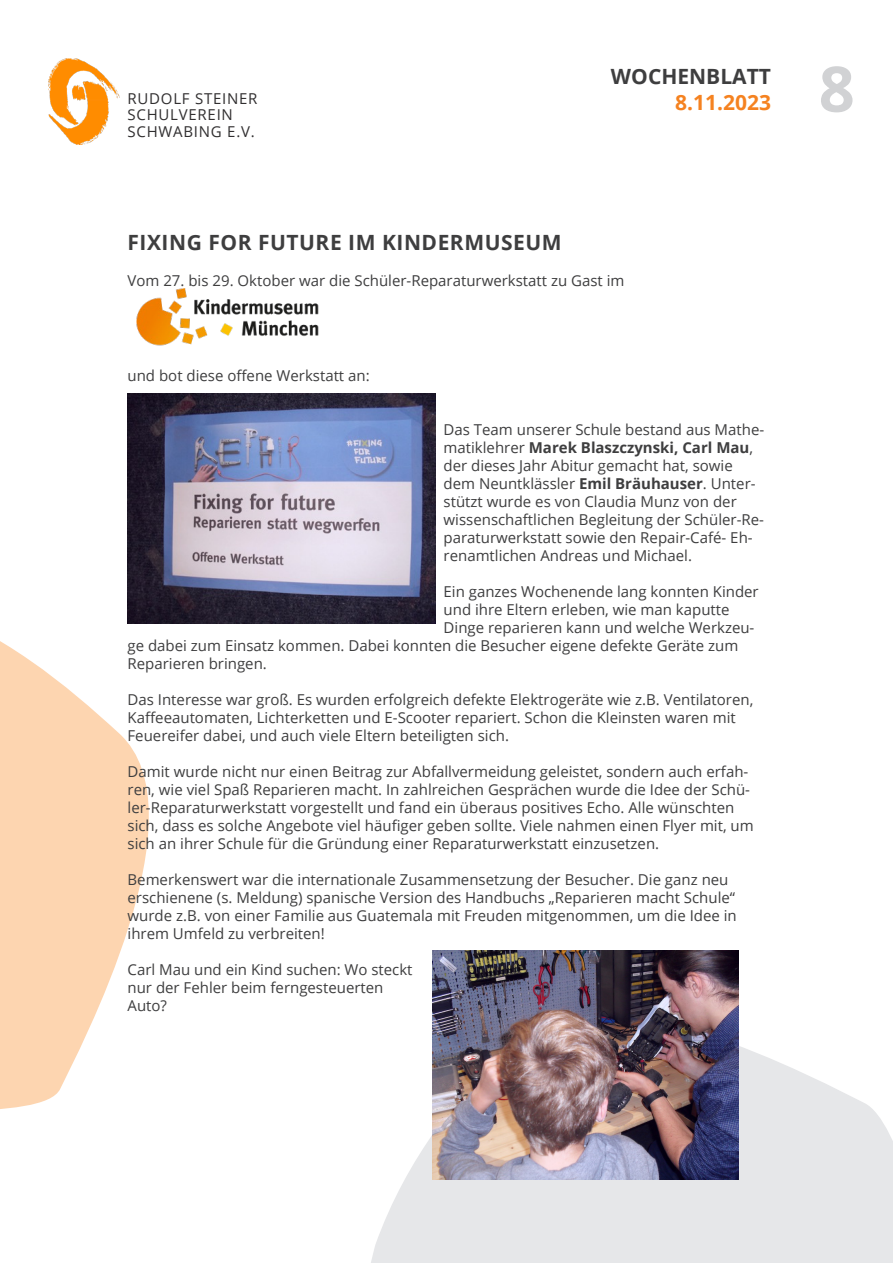
<style>
.page{position:relative;width:893px;height:1263px;background:#fff}
.page>*{position:absolute;margin:0;border:0;box-sizing:border-box;transform-origin:0 0}
.t1{font:700 63px "Open Sans";color:#d1d2d4}
.t2{font:700 21px "Open Sans";letter-spacing:.025em;color:#3e3e3f}
.t3{font:700 21px "Open Sans";color:#3e3e3f}
.t4{font:700 21px "Open Sans";color:#f58220}
.t5{font:15px/18px "Open Sans";color:#3e3e3f}
.t6{font:15px/16.5px "Open Sans";letter-spacing:.05em;color:#312f30}
.s1{font-weight:700}
</style>
<div class="page">
<img style="left:48px;top:59px;width:72px;height:86px">
<svg style="left:371px;top:956px;width:522px;height:307px;fill:#e6e7e9"></svg>
<svg style="left:0;top:571px;width:149px;height:538px;fill:#fdd5b0"></svg>
<img style="left:136px;top:289px;width:182px;height:56px">
<img style="left:128px;top:393px;width:307px;height:231px">
<img style="left:433px;top:950px;width:306px;height:230px">
<p class="t6" style="left:128px;top:89px;width:131px">RUDOLF STEINER<br>SCHULVEREIN<br>SCHWABING E.V.</p>
<h2 class="t3" style="left:611px;top:62px;width:162px">WOCHENBLATT</h2>
<h2 class="t4" style="left:675px;top:87px;width:97px">8.11.2023</h2>
<p class="t2" style="left:128px;top:227px;width:436px">FIXING FOR FUTURE IM KINDERMUSEUM</p>
<p class="t5" style="left:128px;top:271px;width:498px">Vom 27. bis 29. Oktober war die Schüler-Reparaturwerkstatt zu Gast im</p>
<p class="t5" style="left:128px;top:366px;width:244px">und bot diese offene Werkstatt an:</p>
<p class="t5" style="left:444px;top:420px;width:322px">Das Team unserer Schule bestand aus Mathe&shy;matiklehrer <span class="s1">Marek Blaszczynski, Carl Mau</span>, der dieses Jahr Abitur gemacht hat, sowie dem Neuntklässler <span class="s1">Emil Bräuhauser</span>. Unter&shy;stützt wurde es von Claudia Munz von der wissenschaftlichen Begleitung der Schüler-Re&shy;paraturwerkstatt sowie den Repair-Café- Eh&shy;renamtlichen Andreas und Michael.</p>
<p class="t5" style="left:444px;top:582px;width:317px">Ein ganzes Wochenende lang konnten Kinder</p>
<p class="t5" style="left:444px;top:600px;width:287px">und ihre Eltern erleben, wie man kaputte</p>
<p class="t5" style="left:444px;top:618px;width:312px">Dinge reparieren kann und welche Werkzeu-</p>
<p class="t5" style="left:128px;top:636px;width:612px">ge dabei zum Einsatz kommen. Dabei konnten die Besucher eigene defekte Geräte zum</p>
<p class="t5" style="left:128px;top:654px;width:141px">Reparieren bringen.</p>
<p class="t5" style="left:128px;top:690px;width:627px">Das Interesse war groß. Es wurden erfolgreich defekte Elektrogeräte wie z.B. Ventilatoren,<br>Kaffeeautomaten, Lichterketten und E-Scooter repariert. Schon die Kleinsten waren mit<br>Feuereifer dabei, und auch viele Eltern beteiligten sich.</p>
<p class="t5" style="left:128px;top:762px;width:628px">Damit wurde nicht nur einen Beitrag zur Abfallvermeidung geleistet, sondern auch erfah&shy;ren, wie viel Spaß Reparieren macht. In zahlreichen Gesprächen wurde die Idee der Schü&shy;ler-Reparaturwerkstatt vorgestellt und fand ein überaus positives Echo. Alle wünschten sich, dass es solche Angebote viel häufiger geben sollte. Viele nahmen einen Flyer mit, um sich an ihrer Schule für die Gründung einer Reparaturwerkstatt einzusetzen.</p>
<p class="t5" style="left:128px;top:870px;width:611px">Bemerkenswert war die internationale Zusammensetzung der Besucher. Die ganz neu erschienene (s. Meldung) spanische Version des Handbuchs „Reparieren macht Schule“ wurde z.B. von einer Familie aus Guatemala mit Freuden mitgenommen, um die Idee in ihrem Umfeld zu verbreiten!</p>
<p class="t5" style="left:128px;top:960px;width:287px">Carl Mau und ein Kind suchen: Wo steckt nur der Fehler beim ferngesteuerten<br>Auto?</p>
<h1 class="t1" style="left:819px;top:44px;width:37px">8</h1>
</div>
